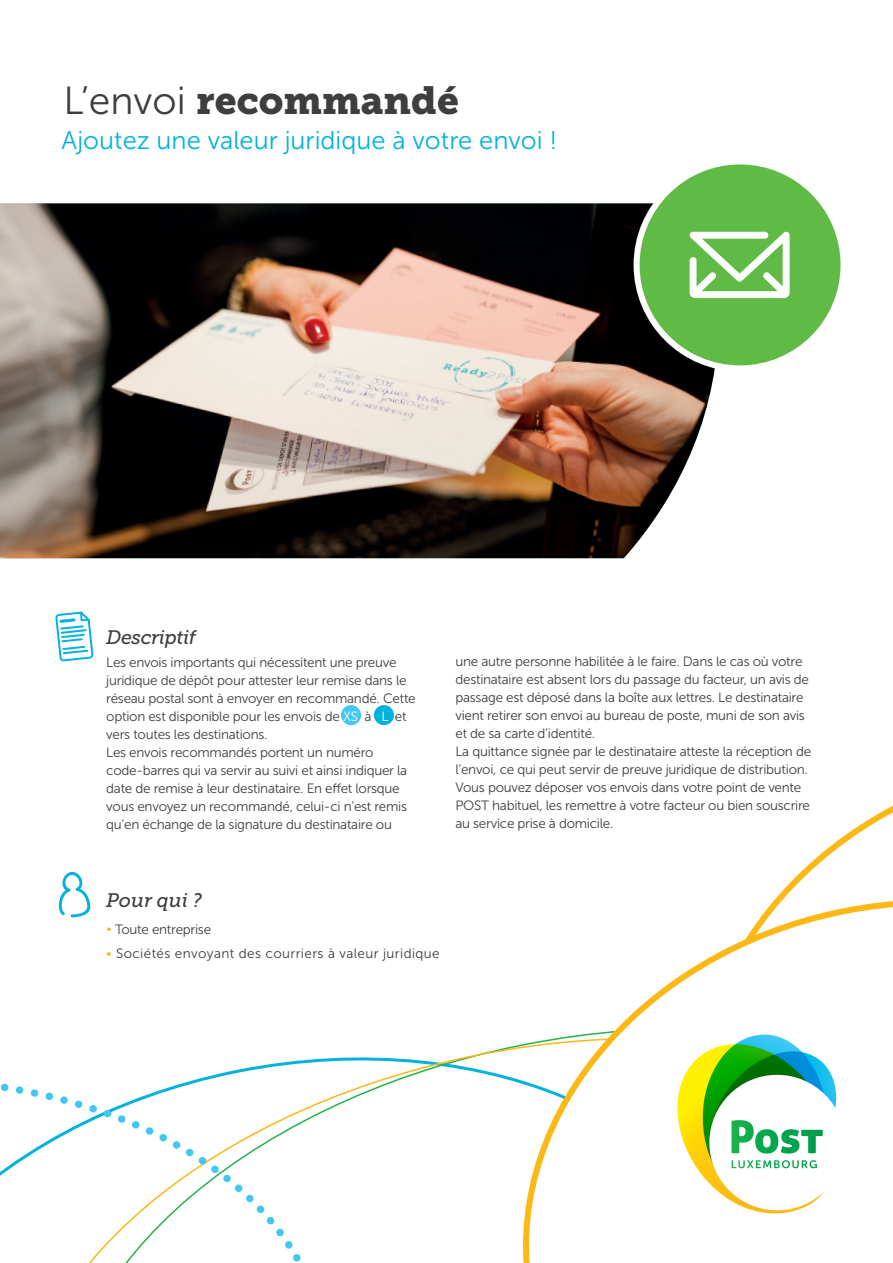
<style>
.page{position:relative;width:893px;height:1263px;background:#fff}
.page>*{position:absolute;margin:0;border:0;box-sizing:border-box;transform-origin:0 0}
.t1{font:39px "Museo Slab 900";color:#3e3e3f}
.t2{font:25.5px "Museo Sans 300";color:#00b2dd}
.t3{font:italic 19.5px "Museo Slab 500";letter-spacing:-.02em;color:#3e3e3f}
.t4{font:13.5px/18px "Museo Sans 300";letter-spacing:-.02em;color:#3e3e3f}
.t5{font:13.5px "Museo Sans 300";letter-spacing:.03em;color:#3e3e3f}
.s1{font-family:"Museo Sans 300"}
.s2{color:#fff}
.s3{font-family:"Museo Sans 100";color:#fcb814}
.s4{color:#fcb814}
</style>
<div class="page">
<div style="left:341px;top:705px;width:20px;height:20px;background:#40c7f4;border-radius:50%"></div>
<div style="left:374px;top:705px;width:20px;height:20px;background:#00b2dd;border-radius:50%"></div>
<img style="left:0;top:203px;width:715px;height:355px">
<svg style="left:55px;top:612px;width:39px;height:49px"></svg>
<svg style="left:329px;top:1049px;width:168px;height:61px"></svg>
<svg style="left:0;top:1058px;width:329px;height:205px"></svg>
<svg style="left:803px;top:805px;width:90px;height:65px"></svg>
<div style="left:637px;top:161px;width:206px;height:207px;background:#60bb46;border-radius:50%"></div>
<div style="left:634px;top:158px;width:212px;height:213px;border:6px solid #fff;border-radius:50%"></div>
<svg style="left:497px;top:870px;width:396px;height:393px"></svg>
<svg style="left:671px;top:914px;width:222px;height:349px"></svg>
<svg style="left:689px;top:232px;width:101px;height:66px"></svg>
<svg style="left:58px;top:872px;width:32px;height:45px"></svg>
<p class="t1" style="left:63px;top:78px;width:397px"><span class="s1">L’envoi</span> recommandé</p>
<p class="t2" style="left:62px;top:126px;width:497px">Ajoutez une valeur juridique à votre envoi !</p>
<p class="t3" style="left:106px;top:627px;width:91px">Descriptif</p>
<p class="t4" style="left:106px;top:653px;width:311px">Les envois importants qui nécessitent une preuve juridique de dépôt pour attester leur remise dans le réseau postal sont à envoyer en recommandé. Cette option est disponible pour les envois de <span class="s2">XS</span> à <span class="s2">L</span> et vers toutes les destinations.</p>
<p class="t4" style="left:106px;top:743px;width:302px">Les envois recommandés portent un numéro code-barres qui va servir au suivi et ainsi indiquer la date de remise à leur destinataire. En effet lorsque vous envoyez un recommandé, celui-ci n’est remis qu’en échange de la signature du destinataire ou</p>
<p class="t4" style="left:455px;top:653px;width:355px">une autre personne habilitée à le faire. Dans le cas où votre destinataire est absent lors du passage du facteur, un avis de passage est déposé dans la boîte aux lettres. Le destinataire vient retirer son envoi au bureau de poste, muni de son avis et de sa carte d’identité.</p>
<p class="t4" style="left:455px;top:743px;width:357px">La quittance signée par le destinataire atteste la réception de l’envoi, ce qui peut servir de preuve juridique de distribution.</p>
<p class="t4" style="left:455px;top:779px;width:356px">Vous pouvez déposer vos envois dans votre point de vente<br>POST habituel, les remettre à votre facteur ou bien souscrire au service prise à domicile.</p>
<p class="t3" style="left:106px;top:890px;width:97px">Pour qui ?</p>
<p class="t4" style="left:106px;top:921px;width:106px"><span class="s3">•</span> Toute entreprise</p>
<p class="t5" style="left:106px;top:946px;width:335px"><span class="s4">•</span> Sociétés envoyant des courriers à valeur juridique</p>
</div>
